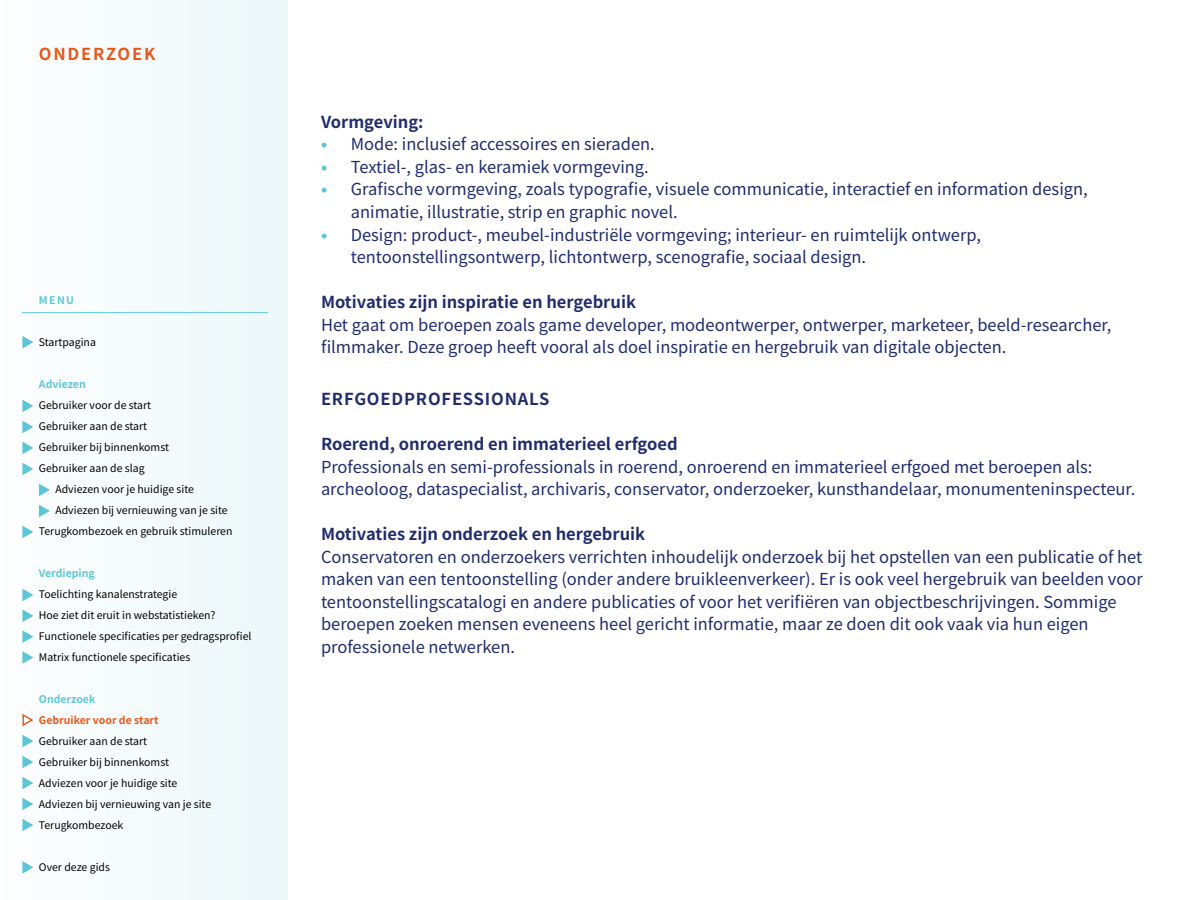
<style>
.page{position:relative;width:1200px;height:900px;background:#fff}
.page>*{position:absolute;margin:0;border:0;box-sizing:border-box;transform-origin:0 0}
.t1{font:16.5px/22.5px "Noto Sans JP";color:#212c6d}
.t2{font:700 16.5px "Noto Sans JP";color:#212c6d}
.t3{font:700 16.5px "Noto Sans JP";letter-spacing:.05em;color:#212c6d}
.t4{font:700 16.5px "Noto Sans JP";letter-spacing:.11em;color:#e95718}
.t5{font:10.5px/21px "Noto Sans JP";color:#000}
.t6{font:700 10.5px "Noto Sans JP";color:#5dc6d6}
.t7{font:700 10.5px "Noto Sans JP";color:#e95718}
.s1{font-weight:700;color:#5dc6d6}
</style>
<div class="page">
<div style="left:0;top:0;width:287px;height:900px;background:#f4fbfc"></div>
<svg style="left:22px;top:336px;width:11px;height:13px"></svg>
<svg style="left:22px;top:400px;width:11px;height:12px"></svg>
<svg style="left:22px;top:421px;width:11px;height:12px"></svg>
<svg style="left:22px;top:442px;width:11px;height:12px"></svg>
<svg style="left:22px;top:463px;width:11px;height:12px"></svg>
<svg style="left:22px;top:526px;width:11px;height:12px"></svg>
<svg style="left:22px;top:589px;width:11px;height:12px"></svg>
<svg style="left:22px;top:609px;width:11px;height:13px"></svg>
<svg style="left:22px;top:630px;width:11px;height:13px"></svg>
<svg style="left:22px;top:651px;width:11px;height:13px"></svg>
<svg style="left:22px;top:861px;width:11px;height:13px"></svg>
<svg style="left:39px;top:484px;width:11px;height:12px"></svg>
<svg style="left:39px;top:505px;width:11px;height:12px"></svg>
<svg style="left:22px;top:713px;width:11px;height:118px"></svg>
<hr style="left:22px;top:312px;width:246px;height:1px;background:#5dc6d6">
<p class="t4" style="left:39px;top:45px;width:118px">ONDERZOEK</p>
<p class="t6" style="left:39px;top:294px;width:37px">MENU</p>
<p class="t5" style="left:39px;top:332px;width:59px">Startpagina</p>
<p class="t6" style="left:39px;top:378px;width:48px">Adviezen</p>
<p class="t5" style="left:39px;top:395px;width:132px">Gebruiker voor de start<br>Gebruiker aan de start<br>Gebruiker bij binnenkomst<br>Gebruiker aan de slag</p>
<p class="t5" style="left:55px;top:479px;width:140px">Adviezen voor je huidige site</p>
<p class="t5" style="left:55px;top:500px;width:174px">Adviezen bij vernieuwing van je site</p>
<p class="t5" style="left:39px;top:521px;width:195px">Terugkombezoek en gebruik stimuleren</p>
<p class="t6" style="left:39px;top:567px;width:57px">Verdieping</p>
<p class="t5" style="left:39px;top:584px;width:214px">Toelichting kanalenstrategie<br>Hoe ziet dit eruit in webstatistieken?<br>Functionele specificaties per gedragsprofiel Matrix functionele specificaties</p>
<p class="t6" style="left:39px;top:693px;width:58px">Onderzoek</p>
<p class="t7" style="left:39px;top:714px;width:121px">Gebruiker voor de start</p>
<p class="t5" style="left:39px;top:731px;width:174px">Gebruiker aan de start<br>Gebruiker bij binnenkomst<br>Adviezen voor je huidige site<br>Adviezen bij vernieuwing van je site<br>Terugkombezoek</p>
<p class="t5" style="left:39px;top:857px;width:73px">Over deze gids</p>
<p class="t2" style="left:321px;top:113px;width:104px">Vormgeving:</p>
<p class="t1" style="left:321px;top:134px;width:335px"><span class="s1">•</span> Mode: inclusief accessoires en sieraden.</p>
<p class="t1" style="left:321px;top:156px;width:329px"><span class="s1">•</span> Textiel-, glas- en keramiek vormgeving.</p>
<p class="t1" style="left:351px;top:179px;width:739px;text-indent:-30px"><span class="s1">•</span> Grafische vormgeving, zoals typografie, visuele communicatie, interactief en information design, animatie, illustratie, strip en graphic novel.</p>
<p class="t1" style="left:351px;top:224px;width:632px;text-indent:-30px"><span class="s1">•</span> Design: product-, meubel-industriële vormgeving; interieur- en ruimtelijk ontwerp, tentoonstellingsontwerp, lichtontwerp, scenografie, sociaal design.</p>
<p class="t2" style="left:321px;top:293px;width:317px">Motivaties zijn inspiratie en hergebruik</p>
<p class="t1" style="left:321px;top:314px;width:792px">Het gaat om beroepen zoals game developer, modeontwerper, ontwerper, marketeer, beeld-researcher, filmmaker. Deze groep heeft vooral als doel inspiratie en hergebruik van digitale objecten.</p>
<p class="t3" style="left:321px;top:390px;width:230px">ERFGOEDPROFESSIONALS</p>
<p class="t2" style="left:321px;top:435px;width:358px">Roerend, onroerend en immaterieel erfgoed</p>
<p class="t1" style="left:321px;top:456px;width:816px">Professionals en semi-professionals in roerend, onroerend en immaterieel erfgoed met beroepen als: archeoloog, dataspecialist, archivaris, conservator, onderzoeker, kunsthandelaar, monumenteninspecteur.</p>
<p class="t2" style="left:321px;top:525px;width:326px">Motivaties zijn onderzoek en hergebruik</p>
<p class="t1" style="left:321px;top:546px;width:823px">Conservatoren en onderzoekers verrichten inhoudelijk onderzoek bij het opstellen van een publicatie of het maken van een tentoonstelling (onder andere bruikleenverkeer). Er is ook veel hergebruik van beelden voor tentoonstellingscatalogi en andere publicaties of voor het verifiëren van objectbeschrijvingen. Sommige beroepen zoeken mensen eveneens heel gericht informatie, maar ze doen dit ook vaak via hun eigen professionele netwerken.</p>
</div>
